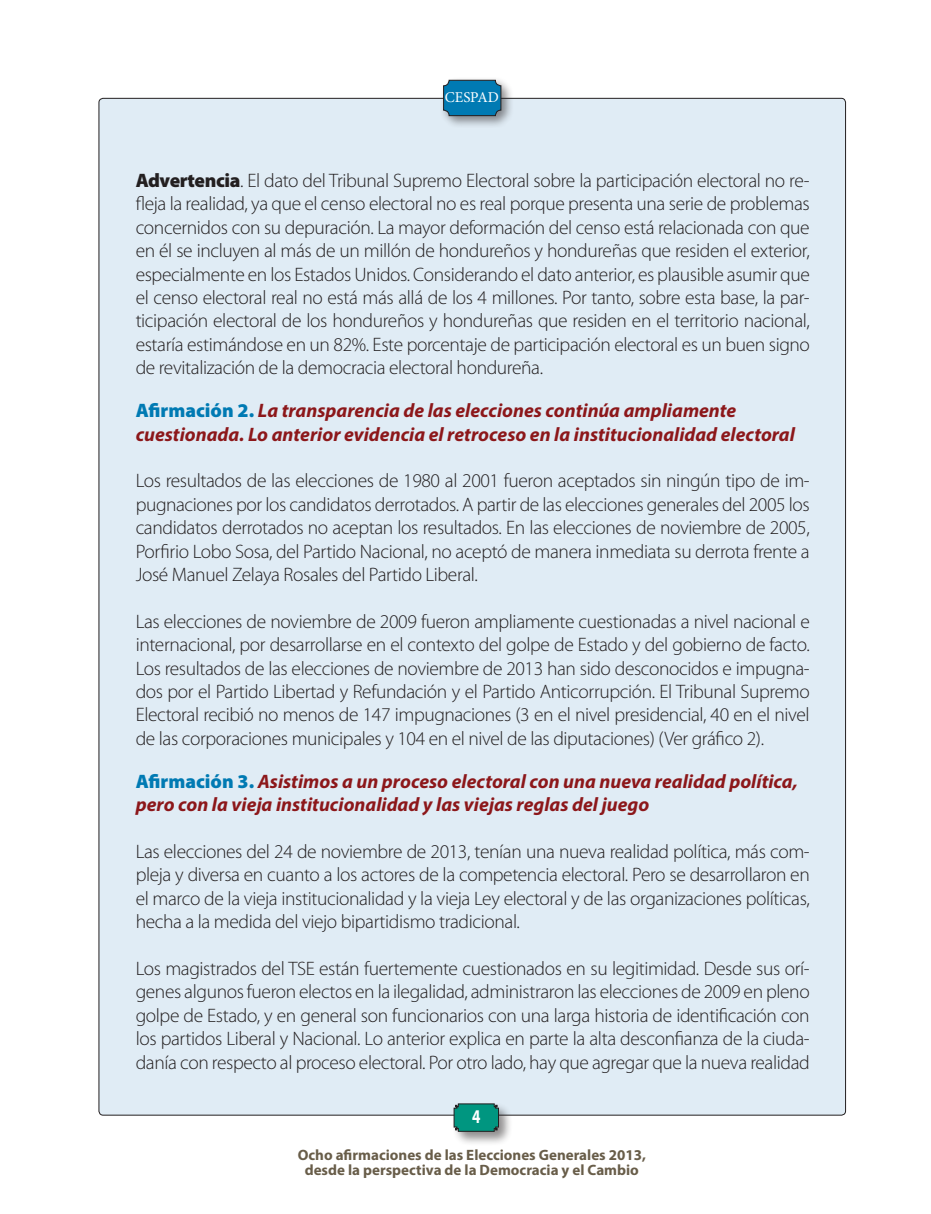
<style>
.page{position:relative;width:931px;height:1214px;background:#fff}
.page>*{position:absolute;margin:0;border:0;box-sizing:border-box;transform-origin:0 0}
.Texto{font:300 19.5px/23.4px "Myriad Pro";letter-spacing:-.02em;color:#231f20;text-align:justify}
.Texto-2{font:italic 700 19.5px/23.4px "Myriad Pro";color:#8c171a}
.t1{font:700 19.5px "Myriad Pro";color:#fff;scale:.77 1}
.t2{font:700 15px/15px "Myriad Pro";color:#685d49;text-align:center}
.t3{font:15px "Minion Pro";color:#fff}
.s1{font-weight:900}
.s2{font-weight:900;font-style:normal;color:#007ab3}
</style>
<div class="page">
<div style="left:99px;top:98px;width:746px;height:1017px;background:#e0ecf5;border-radius:4px"></div>
<div style="left:452px;top:1101px;width:61px;height:45px;background:#231f20;opacity:.5"></div>
<svg style="left:454px;top:1103px;width:45px;height:28px"></svg>
<div style="left:439px;top:76px;width:75px;height:52px;background:#231f20;opacity:.5"></div>
<div style="left:443px;top:80px;width:58px;height:36px;background:#007ab3;border-radius:5px"></div>
<div style="left:443px;top:80px;width:58px;height:36px;border:1px solid #231f20;border-radius:5px"></div>
<p class="t3" style="left:445px;top:87px;width:55px">CESPAD</p>
<p class="Texto" style="left:136px;top:169px;width:676px"><span class="s1">Advertencia</span>. El dato del Tribunal Supremo Electoral sobre la participación electoral no re&shy;fleja la realidad, ya que el censo electoral no es real porque presenta una serie de problemas concernidos con su depuración. La mayor deformación del censo está relacionada con que en él se incluyen al más de un millón de hondureños y hondureñas que residen el exterior, especialmente en los Estados Unidos. Considerando el dato anterior, es plausible asumir que el censo electoral real no está más allá de los 4 millones. Por tanto, sobre esta base, la par&shy;ticipación electoral de los hondureños y hondureñas que residen en el territorio nacional, estaría estimándose en un 82%. Este porcentaje de participación electoral es un buen signo de revitalización de la democracia electoral hondureña.</p>
<p class="Texto-2" style="left:136px;top:398px;width:661px"><span class="s2">Afirmación 2.</span> La transparencia de las elecciones continúa ampliamente cuestionada. Lo anterior evidencia el retroceso en la institucionalidad electoral</p>
<p class="Texto" style="left:136px;top:469px;width:675px">Los resultados de las elecciones de 1980 al 2001 fueron aceptados sin ningún tipo de im&shy;pugnaciones por los candidatos derrotados. A partir de las elecciones generales del 2005 los candidatos derrotados no aceptan los resultados. En las elecciones de noviembre de 2005, Porfirio Lobo Sosa, del Partido Nacional, no aceptó de manera inmediata su derrota frente a José Manuel Zelaya Rosales del Partido Liberal.</p>
<p class="Texto" style="left:136px;top:610px;width:675px">Las elecciones de noviembre de 2009 fueron ampliamente cuestionadas a nivel nacional e internacional, por desarrollarse en el contexto del golpe de Estado y del gobierno de facto.<br>Los resultados de las elecciones de noviembre de 2013 han sido desconocidos e impugna&shy;dos por el Partido Libertad y Refundación y el Partido Anticorrupción. El Tribunal Supremo Electoral recibió no menos de 147 impugnaciones (3 en el nivel presidencial, 40 en el nivel de las corporaciones municipales y 104 en el nivel de las diputaciones) (Ver gráfico 2).</p>
<p class="Texto-2" style="left:136px;top:769px;width:663px"><span class="s2">Afirmación 3.</span> Asistimos a un proceso electoral con una nueva realidad política, pero con la vieja institucionalidad y las viejas reglas del juego</p>
<p class="Texto" style="left:136px;top:840px;width:675px">Las elecciones del 24 de noviembre de 2013, tenían una nueva realidad política, más com&shy;pleja y diversa en cuanto a los actores de la competencia electoral. Pero se desarrollaron en el marco de la vieja institucionalidad y la vieja Ley electoral y de las organizaciones políticas, hecha a la medida del viejo bipartidismo tradicional.</p>
<p class="Texto" style="left:136px;top:957px;width:675px">Los magistrados del TSE están fuertemente cuestionados en su legitimidad. Desde sus orí&shy;genes algunos fueron electos en la ilegalidad, administraron las elecciones de 2009 en pleno golpe de Estado, y en general son funcionarios con una larga historia de identificación con los partidos Liberal y Nacional. Lo anterior explica en parte la alta desconfianza de la ciuda&shy;danía con respecto al proceso electoral. Por otro lado, hay que agregar que la nueva realidad</p>
<p class="t1" style="left:472px;top:1104px;width:12px">4</p>
<p class="t2" style="left:298px;top:1147px;width:350px">Ocho afirmaciones de las Elecciones Generales 2013, desde la perspectiva de la Democracia y el Cambio</p>
</div>
